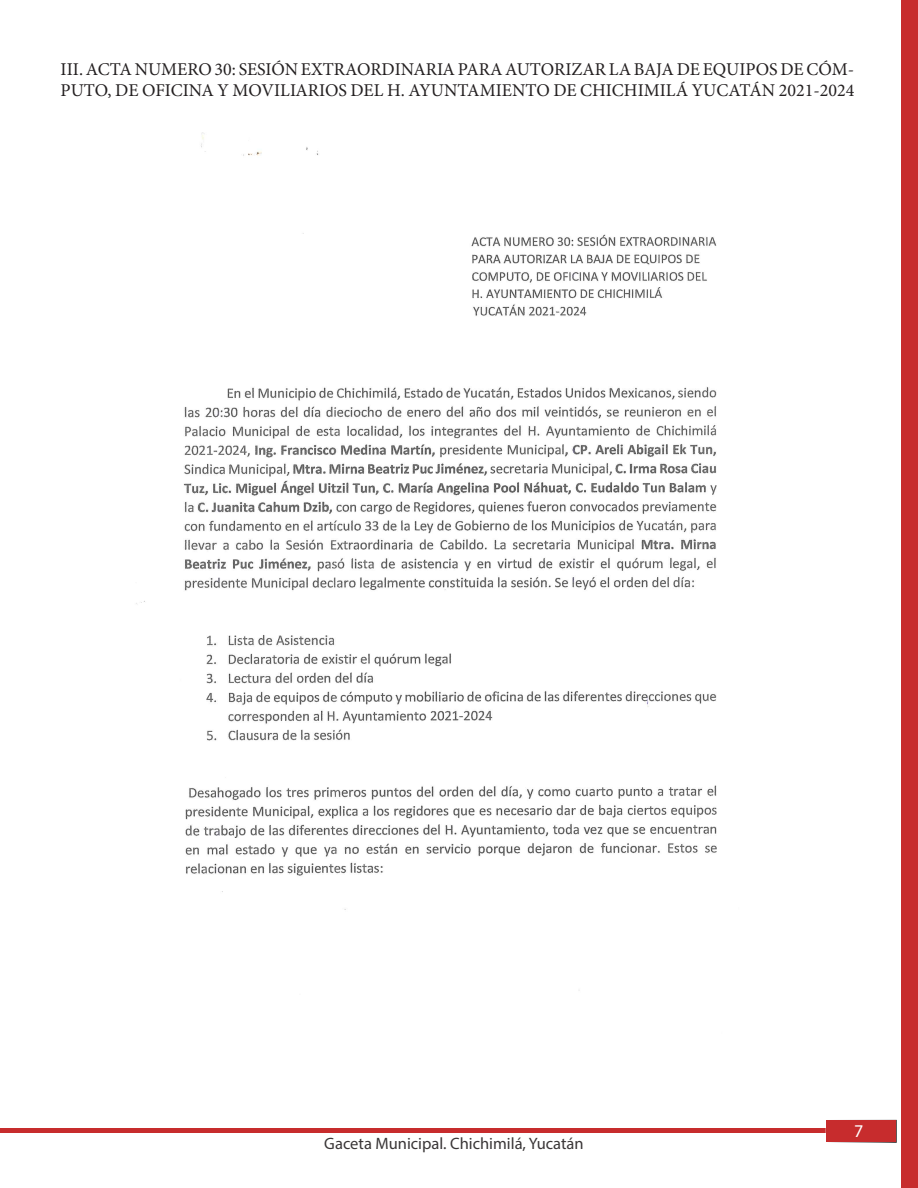
<style>
.page{position:relative;width:918px;height:1188px;background:#fff}
.page>*{position:absolute;margin:0;border:0;box-sizing:border-box;transform-origin:0 0}
.t1{font:18px/21.6px "Minion Pro";color:#231f20}
.t2{font:18px "Myriad Pro";color:#fff}
.t3{font:16.5px "Myriad Pro";color:#231f20}
</style>
<div class="page">
<div style="left:901px;top:0;width:17px;height:1188px;background:#c72c2d"></div>
<div style="left:0;top:1128px;width:864px;height:5px;background:#c72c2d"></div>
<div style="left:826px;top:1120px;width:71px;height:23px;background:#c72c2d"></div>
<img style="left:136px;top:132px;width:581px;height:859px">
<p class="t1" style="left:61px;top:58px;width:795px">III. ACTA NUMERO 30: SESIÓN EXTRAORDINARIA PARA AUTORIZAR LA BAJA DE EQUIPOS DE CÓM-<br>PUTO, DE OFICINA Y MOVILIARIOS DEL H. AYUNTAMIENTO DE CHICHIMILÁ YUCATÁN 2021-2024</p>
<p class="t3" style="left:324px;top:1133px;width:261px">Gaceta Municipal. Chichimilá, Yucatán</p>
<p class="t2" style="left:854px;top:1119px;width:11px">7</p>
</div>
